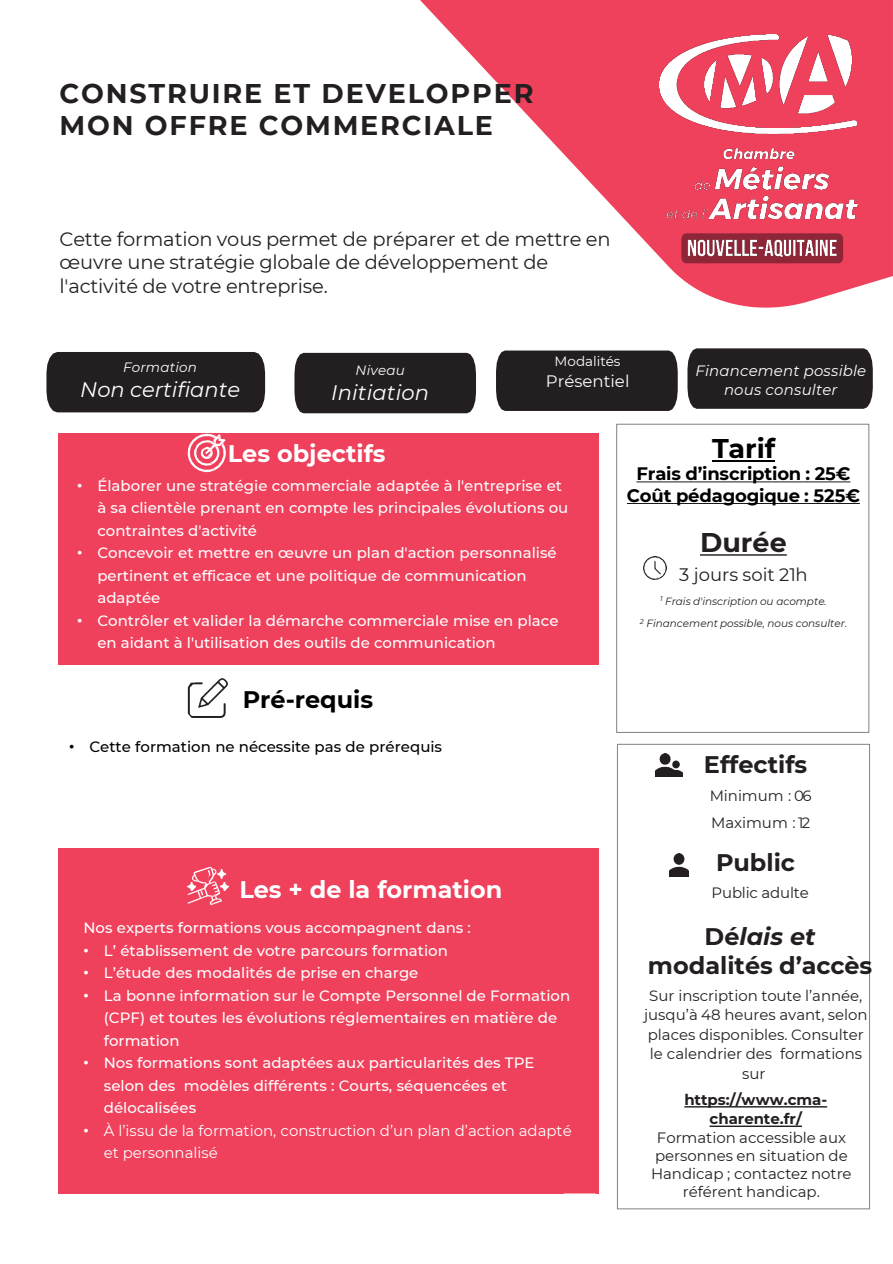
<style>
.page{position:relative;width:893px;height:1264px;background:#fff}
.page>*{position:absolute;margin:0;border:0;box-sizing:border-box;transform-origin:0 0}
.t1{font:700 27px/32.4px "Montserrat";letter-spacing:.065em;color:#231f20}
.t2{font:700 27px "Montserrat";letter-spacing:-.005em;color:#000}
.t3{font:700 24px/28.8px "Montserrat";color:#231f20;text-align:center}
.t4{font:700 24px "Montserrat";color:#fff}
.t5{font:700 24px "Montserrat";color:#000}
.t6{font:italic 21px "Montserrat";letter-spacing:.005em;color:#fff}
.t7{font:19.5px/23.4px "Montserrat";letter-spacing:-.01em;color:#231f20}
.t8{font:700 18px "Montserrat";letter-spacing:-.01em;color:#000}
.t9{font:18px "Montserrat";color:#231f20}
.t10{font:16.5px "Montserrat";color:#fff}
.t11{font:500 15px/22.5px "Montserrat";color:#fff}
.t12{font:15px/19.5px "Montserrat";color:#231f20;text-align:center}
.t13{font:15px/22.5px "Montserrat";color:#fff}
.t14{font:500 15px "Montserrat";color:#000}
.t15{font:italic 15px "Montserrat";letter-spacing:.01em;color:#fff}
.t16{font:700 15px/19.5px "Montserrat";color:#231f20;text-align:center}
.t17{font:italic 13.5px "Montserrat";letter-spacing:.015em;color:#fff}
.t18{font:13.5px "Montserrat";color:#fff}
.t19{font:italic 10.5px "Montserrat";letter-spacing:-.005em;color:#231f20}
.s1{font-family:"Arial";font-weight:400}
.s2{font-family:"Arial"}
.s3{font-style:italic}
</style>
<div class="page">
<svg style="left:420px;top:0;width:472px;height:307px;fill:#ef405c"></svg>
<div style="left:46px;top:352px;width:219px;height:60px;background:#231f20"></div>
<div style="left:58px;top:433px;width:540px;height:232px;background:#ef405c"></div>
<div style="left:58px;top:847px;width:540px;height:346px;background:#ef405c"></div>
<svg style="left:528px;top:1193px;width:71px;height:1px"></svg>
<div style="left:294px;top:353px;width:182px;height:60px;background:#231f20"></div>
<div style="left:687px;top:348px;width:185px;height:60px;background:#231f20"></div>
<div style="left:496px;top:350px;width:181px;height:61px;background:#231f20"></div>
<svg style="left:188px;top:433px;width:38px;height:39px"></svg>
<img style="left:216px;top:678px;width:12px;height:29px">
<svg style="left:188px;top:682px;width:37px;height:35px"></svg>
<svg style="left:187px;top:866px;width:41px;height:39px"></svg>
<svg style="left:684px;top:1106px;width:143px;height:1px"></svg>
<svg style="left:709px;top:1125px;width:92px;height:1px"></svg>
<img style="left:655px;top:753px;width:27px;height:23px">
<img style="left:669px;top:853px;width:19px;height:23px">
<hr style="left:712px;top:460px;width:62px;height:1px;background:#000">
<svg style="left:636px;top:481px;width:214px;height:1px"></svg>
<svg style="left:626px;top:503px;width:233px;height:1px"></svg>
<svg style="left:700px;top:554px;width:86px;height:1px"></svg>
<img style="left:643px;top:556px;width:23px;height:23px">
<img style="left:660px;top:35px;width:197px;height:248px">
<h2 class="t1" style="left:60px;top:76px;width:475px">CONSTRUIRE ET DEVELOPPER<br>MON OFFRE COMMERCIALE</h2>
<p class="t7" style="left:60px;top:227px;width:552px">Cette formation vous permet de préparer et de mettre en œuvre une stratégie globale de développement de l'activité de votre entreprise.</p>
<p class="t17" style="left:123px;top:357px;width:75px">Formation</p>
<p class="t6" style="left:80px;top:375px;width:161px">Non certifiante</p>
<p class="t17" style="left:355px;top:360px;width:51px">Niveau</p>
<p class="t6" style="left:331px;top:378px;width:99px">Initiation</p>
<p class="t18" style="left:554px;top:352px;width:67px">Modalités</p>
<p class="t10" style="left:545px;top:370px;width:85px">Présentiel</p>
<p class="t15" style="left:695px;top:360px;width:172px">Financement possible</p>
<p class="t15" style="left:724px;top:379px;width:115px">nous consulter</p>
<p class="t4" style="left:228px;top:436px;width:159px">Les objectifs</p>
<p class="t11" style="left:97px;top:473px;width:472px;text-indent:-20px"><span class="s1">•</span> Élaborer une stratégie commerciale adaptée à l'entreprise et à sa clientèle prenant en compte les principales évolutions ou contraintes d'activité</p>
<p class="t11" style="left:97px;top:541px;width:461px;text-indent:-20px"><span class="s1">•</span> Concevoir et mettre en œuvre un plan d'action personnalisé pertinent et efficace et une politique de communication adaptée</p>
<p class="t11" style="left:97px;top:608px;width:462px;text-indent:-20px"><span class="s1">•</span> Contrôler et valider la démarche commerciale mise en place en aidant à l'utilisation des outils de communication</p>
<p class="t5" style="left:243px;top:682px;width:132px">Pré-requis</p>
<p class="t14" style="left:69px;top:736px;width:374px"><span class="s1">•</span> Cette formation ne nécessite pas de prérequis</p>
<p class="t4" style="left:239px;top:872px;width:264px">Les + de la formation</p>
<p class="t11" style="left:83px;top:915px;width:389px">Nos experts formations vous accompagnent dans :</p>
<p class="t11" style="left:83px;top:938px;width:366px"><span class="s1">•</span> L’ établissement de votre parcours formation</p>
<p class="t11" style="left:83px;top:960px;width:336px"><span class="s1">•</span> L’étude des modalités de prise en charge</p>
<p class="t11" style="left:104px;top:983px;width:468px;text-indent:-20px"><span class="s1">•</span> La bonne information sur le Compte Personnel de Formation (CPF) et toutes les évolutions réglementaires en matière de formation</p>
<p class="t11" style="left:104px;top:1050px;width:432px;text-indent:-20px"><span class="s1">•</span> Nos formations sont adaptées aux particularités des TPE selon des modèles différents : Courts, séquencées et délocalisées</p>
<p class="t13" style="left:104px;top:1118px;width:469px;text-indent:-20px"><span class="s2">•</span> À l’issu de la formation, construction d’un plan d’action adapté et personnalisé</p>
<p class="t2" style="left:712px;top:428px;width:65px">Tarif</p>
<p class="t8" style="left:636px;top:460px;width:216px">Frais d’inscription : 25€</p>
<p class="t8" style="left:626px;top:482px;width:235px">Coût pédagogique : 525€</p>
<p class="t1" style="left:700px;top:525px;width:88px">Durée</p>
<p class="t9" style="left:679px;top:562px;width:130px">3 jours soit 21h</p>
<p class="t19" style="left:660px;top:593px;width:168px"><sup>1</sup> Frais d'inscription ou acompte.</p>
<p class="t19" style="left:639px;top:616px;width:209px"><sup>2</sup> Financement possible, nous consulter.</p>
<p class="t3" style="left:704px;top:748px;width:105px">Effectifs</p>
<p class="t12" style="left:709px;top:784px;width:103px">Minimum : 06</p>
<p class="t12" style="left:711px;top:811px;width:101px">Maximum : 12</p>
<p class="t3" style="left:716px;top:846px;width:80px">Public</p>
<p class="t12" style="left:711px;top:882px;width:99px">Public adulte</p>
<p class="t3" style="left:648px;top:921px;width:226px">Dé<span class="s3">lais et </span>modalités d’accès</p>
<p class="t12" style="left:644px;top:985px;width:225px">Sur inscription toute l’année, jusqu’à 48 heures avant, selon places disponibles. Consulter le calendrier des formations sur</p>
<p class="t16" style="left:684px;top:1088px;width:144px">https://www.cma&shy;charente.fr/</p>
<p class="t12" style="left:651px;top:1128px;width:202px;line-height:18px">Formation accessible aux personnes en situation de<br>Handicap ; contactez notre référent handicap.</p>
</div>
